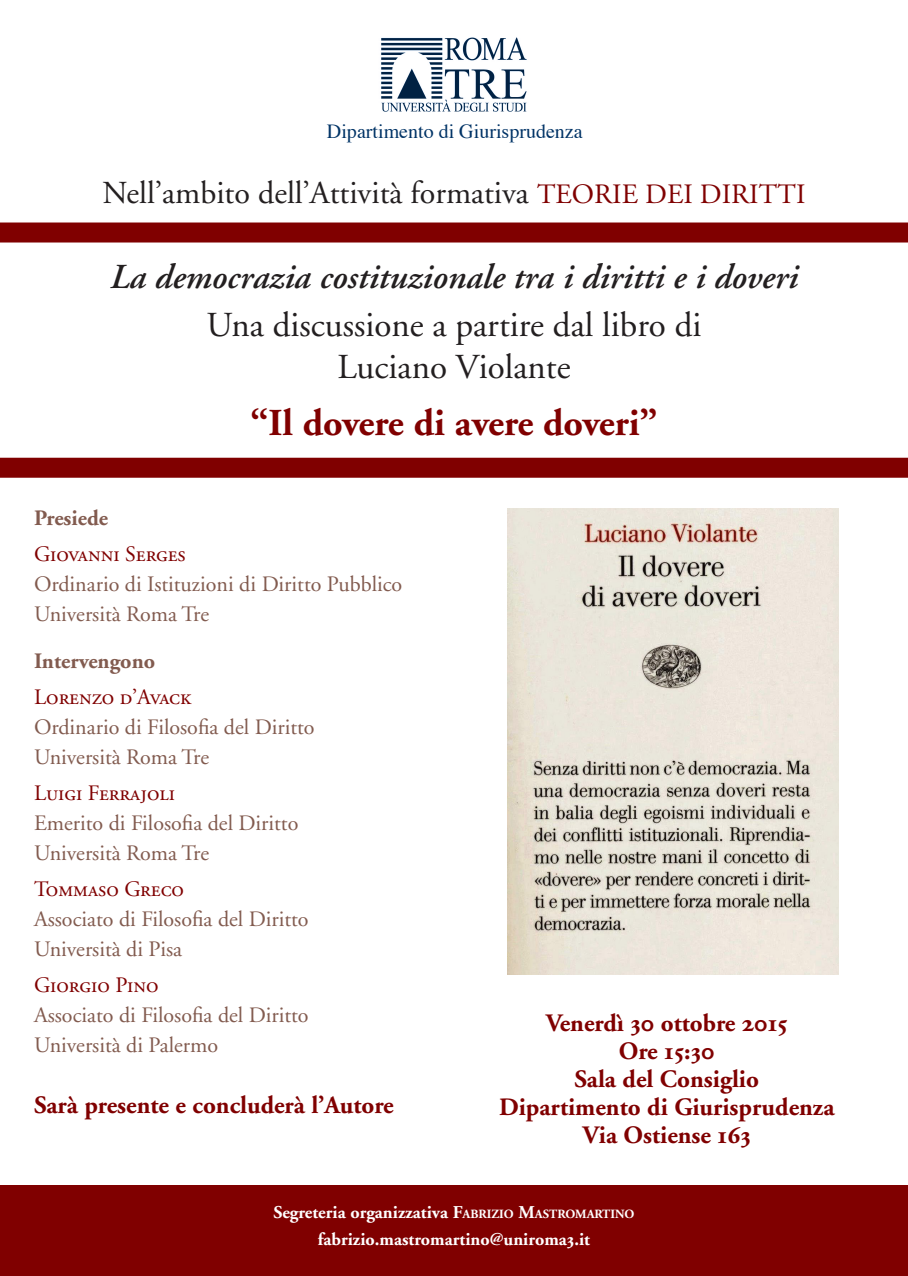
<style>
.page{position:relative;width:908px;height:1276px;background:#fff}
.page>*{position:absolute;margin:0;border:0;box-sizing:border-box;transform-origin:0 0}
.Normale{font:700 38px "Adobe Garamond";letter-spacing:-.005em;color:#800000}
.Normale-2{font:35px "Adobe Garamond";color:#231f20}
.Normale-3{font:italic 600 35px "Adobe Garamond";color:#231f20}
.Normale-4{font:32px "Adobe Garamond";color:#231f20}
.Normale-5{font:25px "Adobe Garamond Bold Os F";color:#800000}
.Normale-6{font:22px "Adobe Garamond";color:#825b4f}
.Normale-7{font:22px "Adobe Garamond Regular SC";color:#800000}
.Normale-8{font:22px "Adobe Garamond Bold Os F";color:#825b4f}
.Normale-9{font:20px "Times";color:#036}
.Normale-10{font:18px "Adobe Garamond Bold Os F";color:#fff}
.s1{font-size:28px;color:#800000}
.s2{font-style:inherit}
.s3{font-size:12.6px}
</style>
<div class="page">
<div style="left:0;top:1185px;width:907px;height:91px;background:#800000"></div>
<img style="left:381px;top:37px;width:146px;height:75px">
<div style="left:0;top:222px;width:907px;height:20px;background:#800000"></div>
<div style="left:0;top:458px;width:907px;height:20px;background:#800000"></div>
<img style="left:507px;top:509px;width:331px;height:465px">
<p class="Normale-9" style="left:327px;top:113px;width:257px">Dipartimento di Giurisprudenza</p>
<p class="Normale-4" style="left:102px;top:175px;width:704px">Nell’ambito dell’Attività formativa <span class="s1">TEORIE DEI DIRITTI</span></p>
<p class="Normale-3" style="left:110px;top:257px;width:689px">La democrazia costituzionale tra i diritti e i doveri</p>
<p class="Normale-2" style="left:206px;top:306px;width:496px">Una discussione a partire dal libro di</p>
<p class="Normale-2" style="left:337px;top:348px;width:234px">Luciano Violante</p>
<p class="Normale" style="left:250px;top:402px;width:408px">“Il dovere di avere doveri”</p>
<p class="Normale-8" style="left:34px;top:506px;width:75px">Presiede</p>
<p class="Normale-7" style="left:34px;top:542px;width:153px">Giovanni Serges</p>
<p class="Normale-6" style="left:34px;top:572px;width:369px">Ordinario di Istituzioni di Diritto Pubblico</p>
<p class="Normale-6" style="left:34px;top:602px;width:176px">Università Roma Tre</p>
<p class="Normale-8" style="left:34px;top:649px;width:122px">Intervengono</p>
<p class="Normale-7" style="left:34px;top:685px;width:159px">Lorenzo d’Avack</p>
<p class="Normale-6" style="left:34px;top:715px;width:282px">Ordinario di Filosofia del Diritto</p>
<p class="Normale-6" style="left:34px;top:745px;width:176px">Università Roma Tre</p>
<p class="Normale-7" style="left:34px;top:781px;width:142px">Luigi Ferrajoli</p>
<p class="Normale-6" style="left:34px;top:811px;width:266px">Emerito di Filosofia del Diritto</p>
<p class="Normale-6" style="left:34px;top:841px;width:176px">Università Roma Tre</p>
<p class="Normale-7" style="left:34px;top:877px;width:151px">Tommaso Greco</p>
<p class="Normale-6" style="left:34px;top:907px;width:276px">Associato di Filosofia del Diritto</p>
<p class="Normale-6" style="left:34px;top:937px;width:149px">Università di Pisa</p>
<p class="Normale-7" style="left:34px;top:973px;width:126px">Giorgio Pino</p>
<p class="Normale-6" style="left:34px;top:1003px;width:276px">Associato di Filosofia del Diritto</p>
<p class="Normale-6" style="left:34px;top:1033px;width:185px">Università di Palermo</p>
<p class="Normale-5" style="left:34px;top:1092px;width:361px">Sarà presente e concluderà l’Autore</p>
<p class="Normale-5" style="left:545px;top:1009px;width:243px">Venerdì 30 ottobre 2015</p>
<p class="Normale-5" style="left:618px;top:1037px;width:97px">Ore 15:30</p>
<p class="Normale-5" style="left:574px;top:1065px;width:186px">Sala del Consiglio</p>
<p class="Normale-5" style="left:499px;top:1093px;width:336px">Dipartimento di Giurisprudenza</p>
<p class="Normale-5" style="left:582px;top:1121px;width:169px">Via Ostiense 163</p>
<p class="Normale-10" style="left:273px;top:1202px;width:362px">Segreteria organizzativa <span class="s2">F</span><span class="s3">ABRIZIO</span> <span class="s2">M</span><span class="s3">ASTROMARTINO</span></p>
<p class="Normale-10" style="left:318px;top:1229px;width:273px">fabrizio.mastromartino@uniroma3.it</p>
</div>
